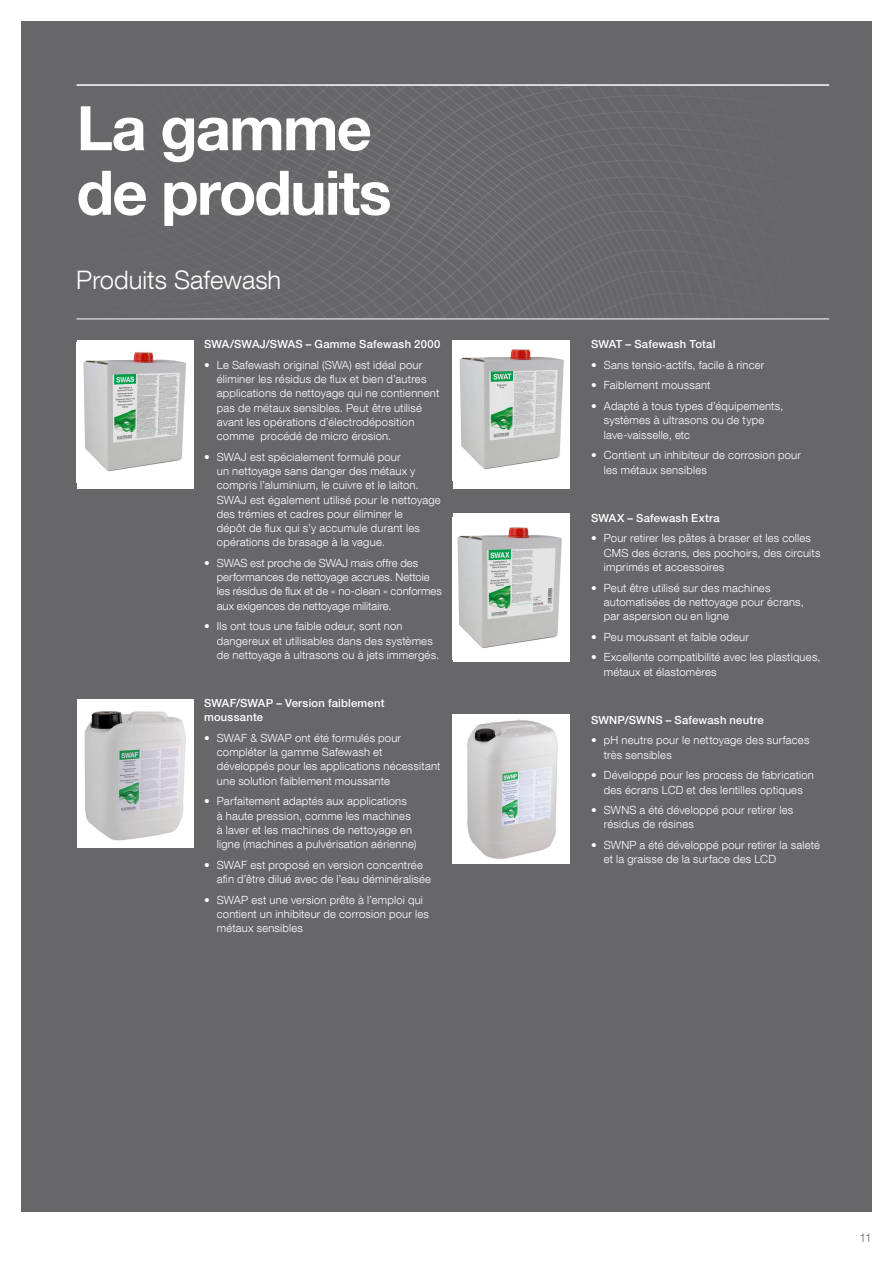
<style>
.page{position:relative;width:893px;height:1263px;background:#fff}
.page>*{position:absolute;margin:0;border:0;box-sizing:border-box;transform-origin:0 0}
.t1{font:700 61.5px/64.5px "Helvetica Neue LT Pro";letter-spacing:-.03em;color:#fff}
.t2{font:300 25.5px "Helvetica Neue LT Com";color:#fff}
.t3{font:300 12px "Helvetica Neue LT Com";color:#67676a}
.t4{font:300 11.25px/14.2px "Helvetica Neue LT Com";letter-spacing:.015em;color:#fff}
.t5{font:500 11.25px/14.2px "Helvetica Neue LT Pro";letter-spacing:.015em;color:#fff}
</style>
<div class="page">
<div style="left:21px;top:21px;width:851px;height:1191px;background:#67676a"></div>
<svg style="left:76px;top:84px;width:754px;height:235px"></svg>
<hr style="left:77px;top:84px;width:752px;height:2px;background:#fff">
<hr style="left:77px;top:319px;width:752px;height:1px;background:#fff">
<div style="left:453px;top:513px;width:117px;height:149px;background:#fff"></div>
<img style="left:457px;top:527px;width:105px;height:121px">
<div style="left:77px;top:699px;width:116px;height:149px;background:#fff"></div>
<img style="left:84px;top:711px;width:102px;height:130px">
<div style="left:453px;top:340px;width:117px;height:149px;background:#fff"></div>
<img style="left:459px;top:349px;width:105px;height:121px">
<img style="left:453px;top:714px;width:117px;height:149px">
<div style="left:77px;top:340px;width:116px;height:149px;background:#fff"></div>
<img style="left:83px;top:352px;width:103px;height:120px">
<p class="t1" style="left:77px;top:95px;width:317px">La gamme de produits</p>
<p class="t2" style="left:76px;top:264px;width:206px">Produits Safewash</p>
<p class="t5" style="left:204px;top:337px;width:238px">SWA/SWAJ/SWAS – Gamme Safewash 2000</p>
<p class="t4" style="left:217px;top:357px;width:224px;text-indent:-13px">• Le Safewash original (SWA) est idéal pour éliminer les résidus de flux et bien d’autres applications de nettoyage qui ne contiennent pas de métaux sensibles. Peut être utilisé avant les opérations d’électrodéposition comme procédé de micro érosion.</p>
<p class="t4" style="left:217px;top:449px;width:225px;text-indent:-13px">• SWAJ est spécialement formulé pour<br>un nettoyage sans danger des métaux y compris l’aluminium, le cuivre et le laiton.<br>SWAJ est également utilisé pour le nettoyage des trémies et cadres pour éliminer le<br>dépôt de flux qui s’y accumule durant les opérations de brasage à la vague.</p>
<p class="t4" style="left:217px;top:555px;width:226px;text-indent:-13px">• SWAS est proche de SWAJ mais offre des performances de nettoyage accrues. Nettoie les résidus de flux et de « no-clean » conformes aux exigences de nettoyage militaire.</p>
<p class="t4" style="left:217px;top:619px;width:224px;text-indent:-13px">• Ils ont tous une faible odeur, sont non dangereux et utilisables dans des systèmes de nettoyage à ultrasons ou à jets immergés.</p>
<p class="t5" style="left:204px;top:696px;width:182px">SWAF/SWAP – Version faiblement moussante</p>
<p class="t4" style="left:217px;top:730px;width:225px;text-indent:-13px">• SWAF &amp; SWAP ont été formulés pour compléter la gamme Safewash et développés pour les applications nécessitant une solution faiblement moussante</p>
<p class="t4" style="left:217px;top:794px;width:201px;text-indent:-13px">• Parfaitement adaptés aux applications<br>à haute pression, comme les machines à laver et les machines de nettoyage en ligne (machines a pulvérisation aérienne)</p>
<p class="t4" style="left:217px;top:857px;width:216px;text-indent:-13px">• SWAF est proposé en version concentrée afin d’être dilué avec de l’eau déminéralisée</p>
<p class="t4" style="left:217px;top:892px;width:214px;text-indent:-13px">• SWAP est une version prête à l’emploi qui contient un inhibiteur de corrosion pour les métaux sensibles</p>
<p class="t5" style="left:591px;top:337px;width:126px">SWAT – Safewash Total</p>
<p class="t4" style="left:591px;top:357px;width:175px">• Sans tensio-actifs, facile à rincer</p>
<p class="t4" style="left:591px;top:378px;width:121px">• Faiblement moussant</p>
<p class="t4" style="left:604px;top:399px;width:181px;text-indent:-13px">• Adapté à tous types d’équipements, systèmes à ultrasons ou de type lave-vaisselle, etc</p>
<p class="t4" style="left:604px;top:448px;width:199px;text-indent:-13px">• Contient un inhibiteur de corrosion pour les métaux sensibles</p>
<p class="t5" style="left:591px;top:510px;width:130px">SWAX – Safewash Extra</p>
<p class="t4" style="left:604px;top:531px;width:218px;text-indent:-13px">• Pour retirer les pâtes à braser et les colles<br>CMS des écrans, des pochoirs, des circuits imprimés et accessoires</p>
<p class="t4" style="left:604px;top:580px;width:202px;text-indent:-13px">• Peut être utilisé sur des machines automatisées de nettoyage pour écrans, par aspersion ou en ligne</p>
<p class="t4" style="left:591px;top:629px;width:160px">• Peu moussant et faible odeur</p>
<p class="t4" style="left:604px;top:650px;width:218px;text-indent:-13px">• Excellente compatibilité avec les plastiques, métaux et élastomères</p>
<p class="t5" style="left:591px;top:713px;width:174px">SWNP/SWNS – Safewash neutre</p>
<p class="t4" style="left:604px;top:733px;width:207px;text-indent:-13px">• pH neutre pour le nettoyage des surfaces très sensibles</p>
<p class="t4" style="left:591px;top:768px;width:224px;text-align:center">• Développé pour les process de fabrication des écrans LCD et des lentilles optiques</p>
<p class="t4" style="left:604px;top:803px;width:191px;text-indent:-13px">• SWNS a été développé pour retirer les résidus de résines</p>
<p class="t4" style="left:604px;top:838px;width:217px;text-indent:-13px">• SWNP a été développé pour retirer la saleté et la graisse de la surface des LCD</p>
<p class="t3" style="left:859px;top:1230px;width:14px">11</p>
</div>
